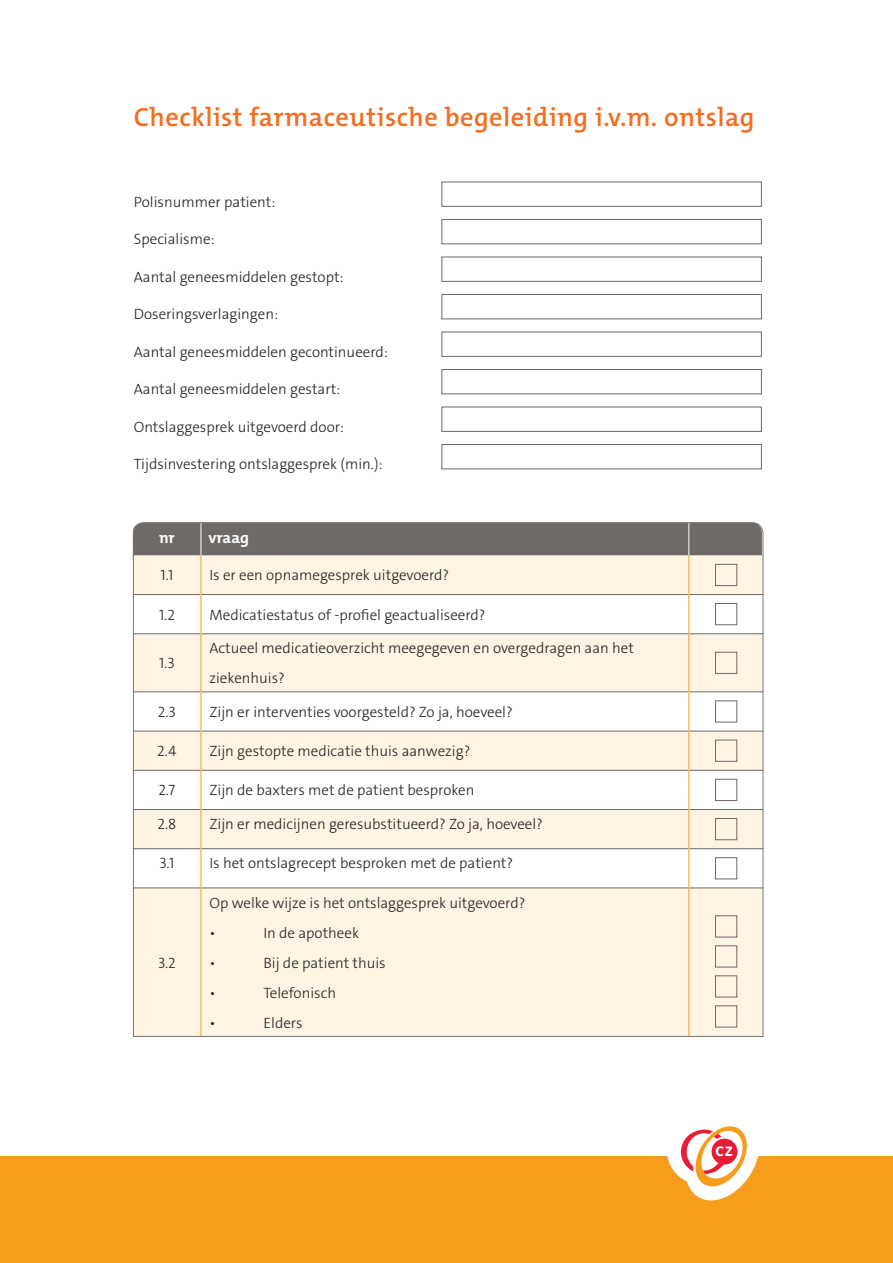
<style>
.page{position:relative;width:893px;height:1263px;background:#fff}
.page>*{position:absolute;margin:0;border:0;box-sizing:border-box;transform-origin:0 0}
.Def_Tussenkop_A{font:600 26.4px "The Mix Os F";letter-spacing:.02em;color:#f36e21}
.t1{font:700 15.9px "The Mix Os F";color:#fff}
.Def_Body{font:300 15px/30px "The Sans C4 s";color:#231f20}
</style>
<div class="page">
<div style="left:441px;top:182px;width:321px;height:25px;border:1px solid #6d6a67"></div>
<div style="left:441px;top:219px;width:321px;height:25px;border:1px solid #6d6a67"></div>
<div style="left:441px;top:257px;width:321px;height:25px;border:1px solid #6d6a67"></div>
<div style="left:441px;top:294px;width:321px;height:25px;border:1px solid #6d6a67"></div>
<div style="left:441px;top:332px;width:321px;height:25px;border:1px solid #6d6a67"></div>
<div style="left:441px;top:369px;width:321px;height:25px;border:1px solid #6d6a67"></div>
<div style="left:441px;top:407px;width:321px;height:25px;border:1px solid #6d6a67"></div>
<div style="left:441px;top:444px;width:321px;height:25px;border:1px solid #6d6a67"></div>
<svg style="left:132px;top:522px;width:632px;height:515px"></svg>
<div style="left:0;top:1156px;width:893px;height:107px;background:#f89c1c"></div>
<svg style="left:667px;top:1126px;width:92px;height:74px"></svg>
<p class="Def_Tussenkop_A" style="left:134px;top:100px;width:622px">Checklist farmaceutische begeleiding i.v.m. ontslag</p>
<p class="Def_Body" style="left:134px;top:187px;width:143px">Polisnummer patient:</p>
<p class="Def_Body" style="left:134px;top:224px;width:82px">Specialisme:</p>
<p class="Def_Body" style="left:134px;top:262px;width:211px">Aantal geneesmiddelen gestopt:</p>
<p class="Def_Body" style="left:134px;top:299px;width:146px">Doseringsverlagingen:</p>
<p class="Def_Body" style="left:134px;top:337px;width:256px">Aantal geneesmiddelen gecontinueerd:</p>
<p class="Def_Body" style="left:134px;top:374px;width:208px">Aantal geneesmiddelen gestart:</p>
<p class="Def_Body" style="left:134px;top:412px;width:212px">Ontslaggesprek uitgevoerd door:</p>
<p class="Def_Body" style="left:134px;top:449px;width:250px">Tijdsinvestering ontslaggesprek (min.):</p>
<p class="t1" style="left:159px;top:527px;width:17px">nr</p>
<p class="t1" style="left:208px;top:527px;width:42px">vraag</p>
<p class="Def_Body" style="left:160px;top:560px;width:14px">1.1</p>
<p class="Def_Body" style="left:209px;top:560px;width:241px">Is er een opnamegesprek uitgevoerd?</p>
<p class="Def_Body" style="left:159px;top:600px;width:17px">1.2</p>
<p class="Def_Body" style="left:209px;top:600px;width:278px">Medicatiestatus of -profiel geactualiseerd?</p>
<p class="Def_Body" style="left:159px;top:648px;width:17px">1.3</p>
<p class="Def_Body" style="left:209px;top:633px;width:426px">Actueel medicatieoverzicht meegegeven en overgedragen aan het ziekenhuis?</p>
<p class="Def_Body" style="left:158px;top:697px;width:20px">2.3</p>
<p class="Def_Body" style="left:209px;top:697px;width:305px">Zijn er interventies voorgesteld? Zo ja, hoeveel?</p>
<p class="Def_Body" style="left:157px;top:736px;width:21px">2.4</p>
<p class="Def_Body" style="left:209px;top:736px;width:262px">Zijn gestopte medicatie thuis aanwezig?</p>
<p class="Def_Body" style="left:158px;top:775px;width:18px">2.7</p>
<p class="Def_Body" style="left:209px;top:775px;width:267px">Zijn de baxters met de patient besproken</p>
<p class="Def_Body" style="left:158px;top:809px;width:20px">2.8</p>
<p class="Def_Body" style="left:209px;top:809px;width:335px">Zijn er medicijnen geresubstitueerd? Zo ja, hoeveel?</p>
<p class="Def_Body" style="left:160px;top:848px;width:16px">3.1</p>
<p class="Def_Body" style="left:209px;top:848px;width:305px">Is het ontslagrecept besproken met de patient?</p>
<p class="Def_Body" style="left:158px;top:947px;width:19px">3.2</p>
<p class="Def_Body" style="left:209px;top:887px;width:317px">Op welke wijze is het ontslaggesprek uitgevoerd?</p>
<p class="Def_Body" style="left:209px;top:917px;width:8px">•</p>
<p class="Def_Body" style="left:263px;top:917px;width:97px">In de apotheek</p>
<p class="Def_Body" style="left:209px;top:947px;width:8px">•</p>
<p class="Def_Body" style="left:263px;top:947px;width:124px">Bij de patient thuis</p>
<p class="Def_Body" style="left:209px;top:977px;width:8px">•</p>
<p class="Def_Body" style="left:263px;top:977px;width:74px">Telefonisch</p>
<p class="Def_Body" style="left:209px;top:1007px;width:8px">•</p>
<p class="Def_Body" style="left:263px;top:1007px;width:41px">Elders</p>
</div>
